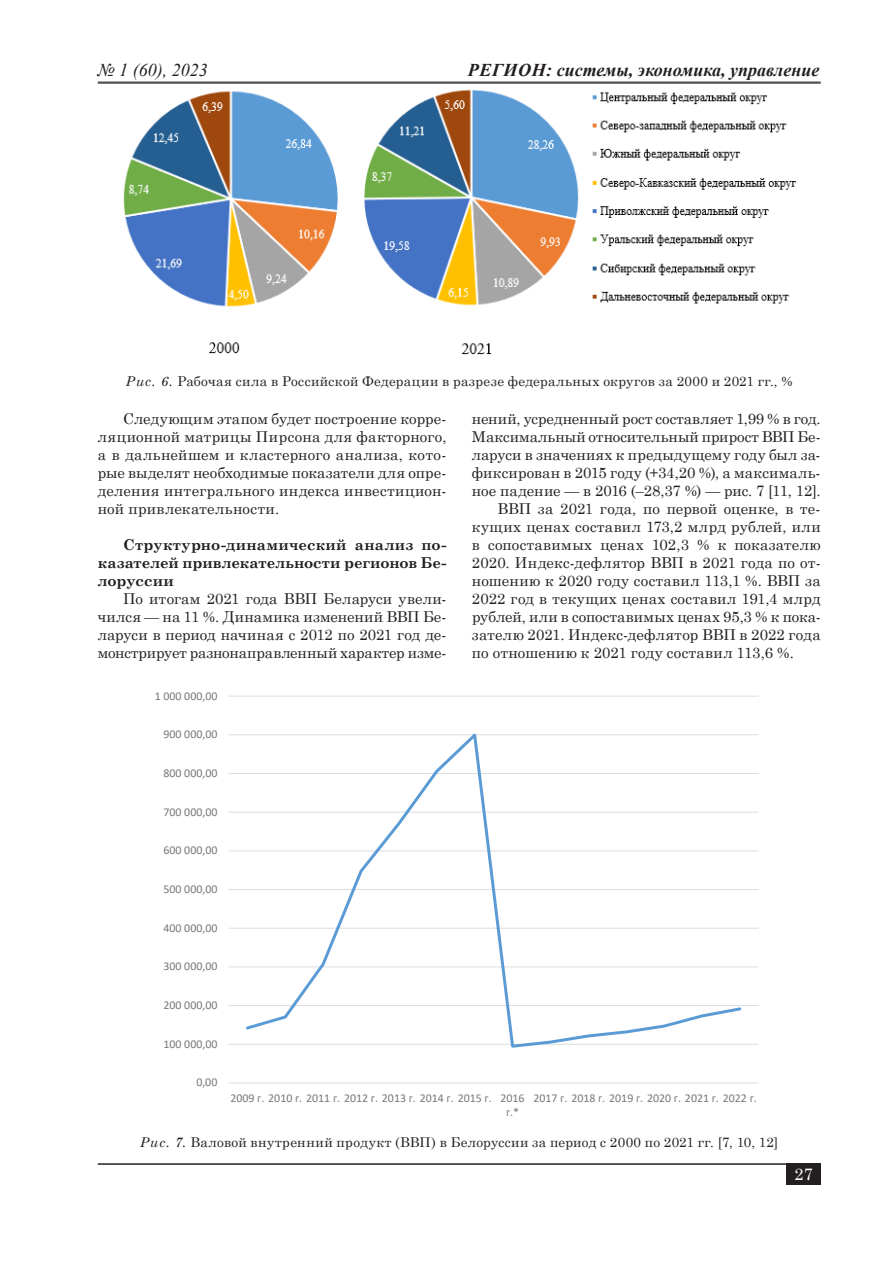
<style>
.page{position:relative;width:893px;height:1263px;background:#fff}
.page>*{position:absolute;margin:0;border:0;box-sizing:border-box;transform-origin:0 0}
.t1{font:italic 700 18px "Times New Roman";color:#231f20}
.t2{font:italic 18px "Times New Roman";color:#231f20}
.t3{font:16.5px "Century Schoolbook";color:#fff}
.t4{font:15px/18px "Century Schoolbook";letter-spacing:.01em;color:#231f20;text-align:justify}
.t5{font:700 15px/18px "Century Schoolbook";letter-spacing:.01em;color:#231f20;text-align:justify}
.t6{font:13.5px "Century Schoolbook";letter-spacing:.025em;color:#231f20}
.t7{font:11.85px/14.5px "Calibri";color:#76787b}
.s1{font-style:italic}
</style>
<div class="page">
<hr style="left:98px;top:1163px;width:723px;height:2px;background:#231f20">
<div style="left:787px;top:1163px;width:34px;height:21px;background:#231f20"></div>
<hr style="left:98px;top:82px;width:723px;height:1px;background:#231f20">
<hr style="left:98px;top:83px;width:723px;height:1px;background:#231f20">
<img style="left:123px;top:89px;width:674px;height:266px">
<svg style="left:228px;top:695px;width:531px;height:389px"></svg>
<p class="t2" style="left:98px;top:58px;width:111px">№ 1 (60), 2023</p>
<p class="t1" style="left:468px;top:58px;width:353px">Регион: системы, экономика, управление</p>
<p class="t6" style="left:126px;top:370px;width:668px"><span class="s1">Рис. 6.</span> Рабочая сила в Российской Федерации в разрезе федеральных округов за 2000 и 2021 гг., %</p>
<p class="t4" style="left:98px;top:408px;width:350px;text-indent:26px">Следующим этапом будет построение корре&shy;ляционной матрицы Пирсона для факторного, а в дальнейшем и кластерного анализа, кото&shy;рые выделят необходимые показатели для опре&shy;деления интегрального индекса инвестицион&shy;ной привлекательности.</p>
<p class="t5" style="left:98px;top:535px;width:350px;text-indent:26px">Структурно-динамический анализ по&shy;казателей привлекательности регионов Бе&shy;лоруссии</p>
<p class="t4" style="left:98px;top:588px;width:350px;text-indent:26px">По итогам 2021 года ВВП Беларуси увели&shy;чился — на 11 %. Динамика изменений ВВП Бе&shy;ларуси в период начиная с 2012 по 2021 год де&shy;монстрирует разнонаправленный характер изме-</p>
<p class="t4" style="left:472px;top:408px;width:350px">нений, усредненный рост составляет 1,99 % в год.</p>
<p class="t4" style="left:472px;top:426px;width:350px">Максимальный относительный прирост ВВП Бе-</p>
<p class="t4" style="left:472px;top:444px;width:350px">ларуси в значениях к предыдущему году был за-</p>
<p class="t4" style="left:472px;top:462px;width:350px">фиксирован в 2015 году (+34,20 %), а максималь-</p>
<p class="t4" style="left:472px;top:480px;width:350px">ное падение — в 2016 (–28,37 %) — рис. 7 [11, 12].</p>
<p class="t4" style="left:497px;top:498px;width:325px">ВВП за 2021 года, по первой оценке, в те-</p>
<p class="t4" style="left:472px;top:516px;width:350px">кущих ценах составил 173,2 млрд рублей, или</p>
<p class="t4" style="left:472px;top:534px;width:350px">в сопоставимых ценах 102,3 % к показателю</p>
<p class="t4" style="left:472px;top:552px;width:350px">2020. Индекс-дефлятор ВВП в 2021 года по от-</p>
<p class="t4" style="left:472px;top:570px;width:350px">ношению к 2020 году составил 113,1 %. ВВП за</p>
<p class="t4" style="left:472px;top:588px;width:350px">2022 год в текущих ценах составил 191,4 млрд</p>
<p class="t4" style="left:472px;top:606px;width:350px">рублей, или в сопоставимых ценах 95,3 % к пока-</p>
<p class="t4" style="left:472px;top:624px;width:350px">зателю 2021. Индекс-дефлятор ВВП в 2022 года</p>
<p class="t4" style="left:472px;top:642px;width:323px">по отношению к 2021 году составил 113,6 %.</p>
<p class="t7" style="left:155px;top:688px;width:64px">1 000 000,00</p>
<p class="t7" style="left:163px;top:727px;width:55px">900 000,00</p>
<p class="t7" style="left:163px;top:765px;width:55px">800 000,00</p>
<p class="t7" style="left:163px;top:804px;width:55px">700 000,00</p>
<p class="t7" style="left:163px;top:843px;width:55px">600 000,00</p>
<p class="t7" style="left:163px;top:881px;width:55px">500 000,00</p>
<p class="t7" style="left:163px;top:920px;width:55px">400 000,00</p>
<p class="t7" style="left:163px;top:959px;width:55px">300 000,00</p>
<p class="t7" style="left:163px;top:997px;width:55px">200 000,00</p>
<p class="t7" style="left:163px;top:1036px;width:55px">100 000,00</p>
<p class="t7" style="left:196px;top:1075px;width:23px">0,00</p>
<p class="t7" style="left:506px;top:1090px;width:20px;text-indent:-276px">2009 г. 2010 г. 2011 г. 2012 г. 2013 г. 2014 г. 2015 г. 2016 г.*</p>
<p class="t7" style="left:533px;top:1090px;width:225px">2017 г. 2018 г. 2019 г. 2020 г. 2021 г. 2022 г.</p>
<p class="t6" style="left:140px;top:1130px;width:640px"><span class="s1">Рис. 7.</span> Валовой внутренний продукт (ВВП) в Белоруссии за период с 2000 по 2021 гг. [7, 10, 12]</p>
<p class="t3" style="left:794px;top:1160px;width:20px">27</p>
</div>
